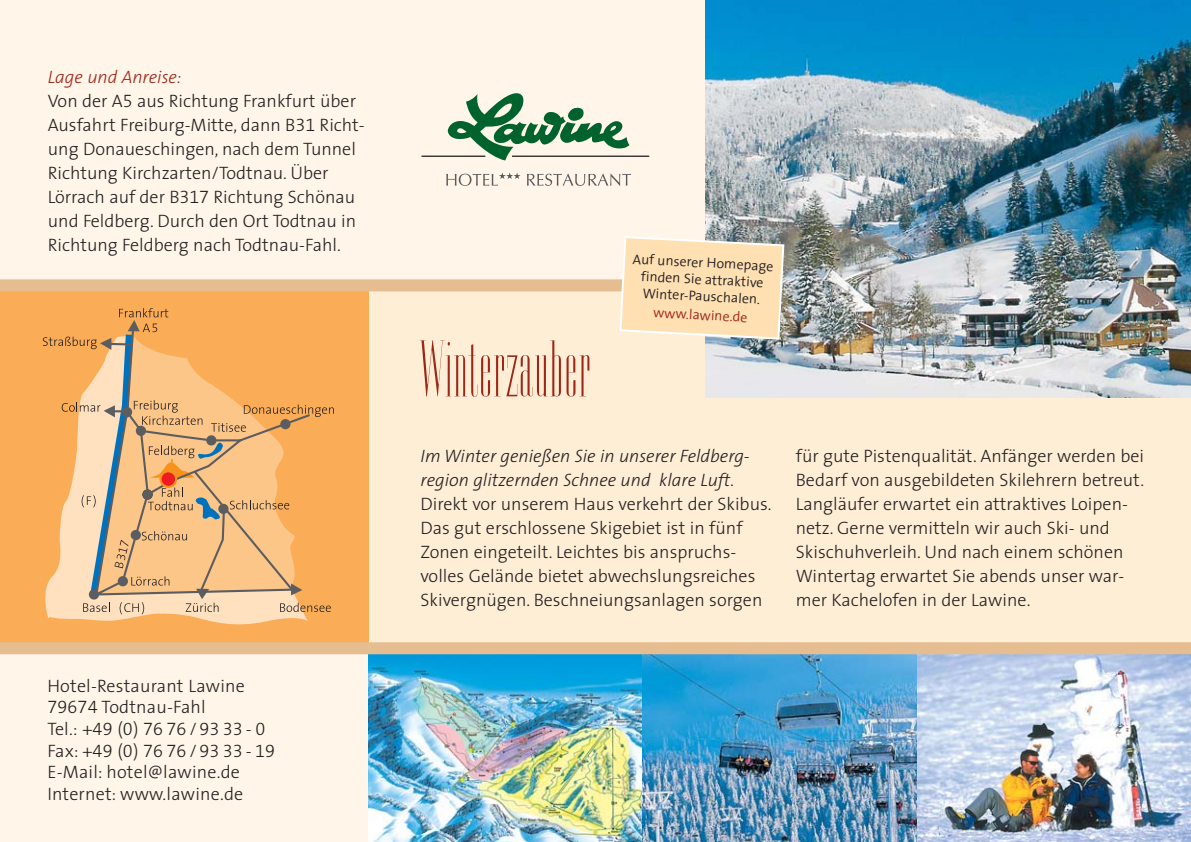
<style>
.page{position:relative;width:1191px;height:842px;background:#fff}
.page>*{position:absolute;margin:0;border:0;box-sizing:border-box;transform-origin:0 0}
.t1{font:80px "Ransahof";color:#9e2618}
.t2{font:300 18px/24px "The Sans SN";color:#231f20}
.t3{font:italic 300 18px/24px "The Sans SN";color:#231f20}
.t4{font:italic 300 18px "The Sans SN";color:#9e2618}
.t5{font:300 14px/16.8px "The Sans SN";color:#231f20;text-align:center}
.t6{font:300 14px "The Sans SN";color:#9e2618}
</style>
<div class="page">
<div style="left:0;top:0;width:1190px;height:842px;background:#fff5e8"></div>
<div style="left:369px;top:285px;width:822px;height:363px;background:#ffeed6"></div>
<div style="left:0;top:291px;width:369px;height:351px;background:#faac56"></div>
<svg style="left:41px;top:308px;width:293px;height:320px;background:#edb679"></svg>
<div style="left:0;top:279px;width:1191px;height:12px;background:#e5bd91"></div>
<img style="left:369px;top:654px;width:274px;height:188px">
<img style="left:917px;top:654px;width:274px;height:188px">
<img style="left:643px;top:654px;width:274px;height:188px">
<svg style="left:448px;top:93px;width:181px;height:68px"></svg>
<svg style="left:446px;top:173px;width:74px;height:13px"></svg>
<svg style="left:527px;top:174px;width:104px;height:12px"></svg>
<hr style="left:421px;top:156px;width:64px;height:1px;background:#231f20">
<hr style="left:512px;top:156px;width:137px;height:1px;background:#231f20">
<div style="left:0;top:642px;width:1191px;height:12px;background:#e5bd91"></div>
<img style="left:705px;top:0;width:486px;height:397px">
<svg style="left:618px;top:235px;width:167px;height:106px;background:#f7ddb8"></svg>
<p class="t4" style="left:48px;top:70px;width:135px">Lage und Anreise:</p>
<p class="t2" style="left:48px;top:91px;width:318px">Von der A5 aus Richtung Frankfurt über Ausfahrt Freiburg-Mitte, dann B31 Richt&shy;ung Donaueschingen, nach dem Tunnel Richtung Kirchzarten/Todtnau. Über Lörrach auf der B317 Richtung Schönau und Feldberg. Durch den Ort Todtnau in Richtung Feldberg nach Todtnau-Fahl.</p>
<p class="t2" style="left:47px;top:677px;width:229px;line-height:21.6px">Hotel-Restaurant Lawine<br>79674 Todtnau-Fahl<br>Tel.: +49 (0) 76 76 / 93 33 - 0<br>Fax: +49 (0) 76 76 / 93 33 - 19<br>E-Mail: hotel@lawine.de<br>Internet: www.lawine.de</p>
<h1 class="t1" style="left:420px;top:340px;width:173px">Winterzauber</h1>
<p class="t5" style="left:633px;top:252px;width:142px;rotate:3deg">Auf unserer Homepage finden Sie attraktive<br>Winter-Pauschalen.</p>
<p class="t6" style="left:653px;top:307px;width:96px;rotate:3deg">www.lawine.de</p>
<p class="t3" style="left:420px;top:446px;width:331px">Im Winter genießen Sie in unserer Feldberg&shy;region glitzernden Schnee und klare Luft.</p>
<p class="t2" style="left:420px;top:494px;width:352px">Direkt vor unserem Haus verkehrt der Skibus.<br>Das gut erschlossene Skigebiet ist in fünf Zonen eingeteilt. Leichtes bis anspruchs&shy;volles Gelände bietet abwechslungsreiches Skivergnügen. Beschneiungsanlagen sorgen</p>
<p class="t2" style="left:796px;top:446px;width:350px">für gute Pistenqualität. Anfänger werden bei Bedarf von ausgebildeten Skilehrern betreut.<br>Langläufer erwartet ein attraktives Loipen&shy;netz. Gerne vermitteln wir auch Ski- und Skischuhverleih. Und nach einem schönen Wintertag erwartet Sie abends unser war&shy;mer Kachelofen in der Lawine.</p>
</div>
